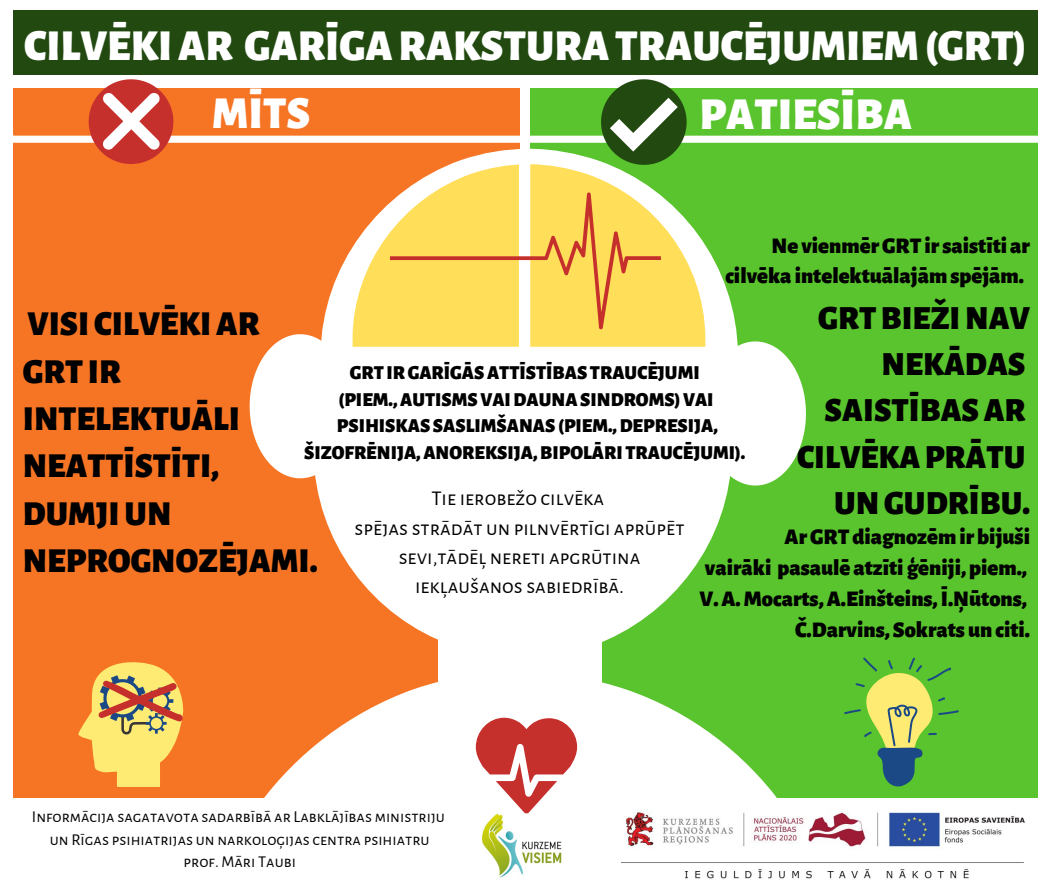
<style>
.page{position:relative;width:1058px;height:887px;background:#fff}
.page>*{position:absolute;margin:0;border:0;box-sizing:border-box;transform-origin:0 0}
.t1{font:900 45px "Alegreya Sans SC";color:#fff}
.t2{font:900 43.5px "Alegreya Sans SC";color:#fff}
.t3{font:900 34.5px/47.2px "Alegreya Sans SC";color:#000}
.t4{font:900 33.3px/46.2px "Alegreya Sans SC";color:#000;text-align:right}
.t5{font:900 22.5px/30.9px "Alegreya Sans";color:#000;text-align:right}
.t6{font:21px/29.2px "Alegreya Sans SC";color:#000;text-align:center}
.t7{font:900 19.5px/26.5px "Alegreya Sans SC";color:#000;text-align:center}
.t8{font:16.5px/22.5px "Alegreya Sans SC";color:#000;text-align:center}
</style>
<div class="page">
<div style="left:13px;top:89px;width:506px;height:708px;background:#f67525"></div>
<div style="left:530px;top:89px;width:508px;height:708px;background:#59c42d"></div>
<div style="left:13px;top:10px;width:1024px;height:65px;background:#214910"></div>
<svg style="left:322px;top:245px;width:416px;height:191px;background:#f8f8f0"></svg>
<svg style="left:704px;top:341px;width:102px;height:144px;background:#ebf8e6"></svg>
<svg style="left:250px;top:334px;width:101px;height:144px;background:#fdede3"></svg>
<div style="left:438px;top:600px;width:163px;height:115px;background:#fff"></div>
<svg style="left:313px;top:436px;width:418px;height:221px;fill:#fff"></svg>
<svg style="left:352px;top:202px;width:353px;height:145px;fill:#ffde59"></svg>
<svg style="left:196px;top:671px;width:648px;height:127px;fill:#fff"></svg>
<img style="left:621px;top:810px;width:404px;height:69px">
<img style="left:481px;top:813px;width:81px;height:65px">
<svg style="left:476px;top:717px;width:101px;height:96px"></svg>
<svg style="left:13px;top:115px;width:1025px;height:28px"></svg>
<svg style="left:89px;top:79px;width:84px;height:85px"></svg>
<svg style="left:390px;top:79px;width:296px;height:281px"></svg>
<svg style="left:844px;top:657px;width:114px;height:130px"></svg>
<svg style="left:78px;top:662px;width:106px;height:125px"></svg>
<h2 class="t2" style="left:24px;top:21px;width:1004px">CILVĒKIAR GARĪGARAKSTURATRAUCĒJUMIEM (GRT)</h2>
<h1 class="t1" style="left:212px;top:87px;width:100px">MĪTS</h1>
<h1 class="t1" style="left:699px;top:89px;width:214px">PATIESĪBA</h1>
<p class="t5" style="left:725px;top:230px;width:306px">Ne vienmērGRT ir saistīti ar cilvēka intelektuālajāmspējām.</p>
<h3 class="t4" style="left:797px;top:296px;width:234px">GRTBIEŽINAV<br>NEKĀDAS<br>SAISTĪBASAR<br>CILVĒKAPRĀTU<br>UNGUDRĪBU.</h3>
<h3 class="t3" style="left:23px;top:301px;width:296px">VISI CILVĒKIAR<br>GRT IR<br>INTELEKTUĀLI<br>NEATTĪSTĪTI,<br>DUMJIUN<br>NEPROGNOZĒJAMI.</h3>
<p class="t7" style="left:304px;top:360px;width:443px">GRT IRGARĪGĀSATTĪSTĪBAS TRAUCĒJUMI (PIEM.,AUTISMSVAIDAUNASINDROMS)VAI PSIHISKAS SASLIMŠANAS (PIEM.,DEPRESIJA, ŠIZOFRĒNIJA,ANOREKSIJA,BIPOLĀRI TRAUCĒJUMI).</p>
<p class="t6" style="left:354px;top:484px;width:331px">Tie ierobežo cilvēka<br>spējas strādāt un pilnvērtīgi aprūpēt sevi,tādēļ nereti apgrūtina iekļaušanos sabiedrībā.</p>
<p class="t5" style="left:699px;top:522px;width:332px">ArGRT diagnozēmir bijuši<br>vairāki pasaulē atzīti ģēniji, piem., V.A. Mocarts,A.Einšteins,Ī.Ņūtons, Č.Darvins, Sokrats unciti.</p>
<p class="t8" style="left:32px;top:805px;width:414px">Informācija sagatavota sadarbībā ar Labklājības ministriju un Rīgas psihiatrijas un narkoloģijas centra psihiatru prof. Māri Taubi</p>
</div>
